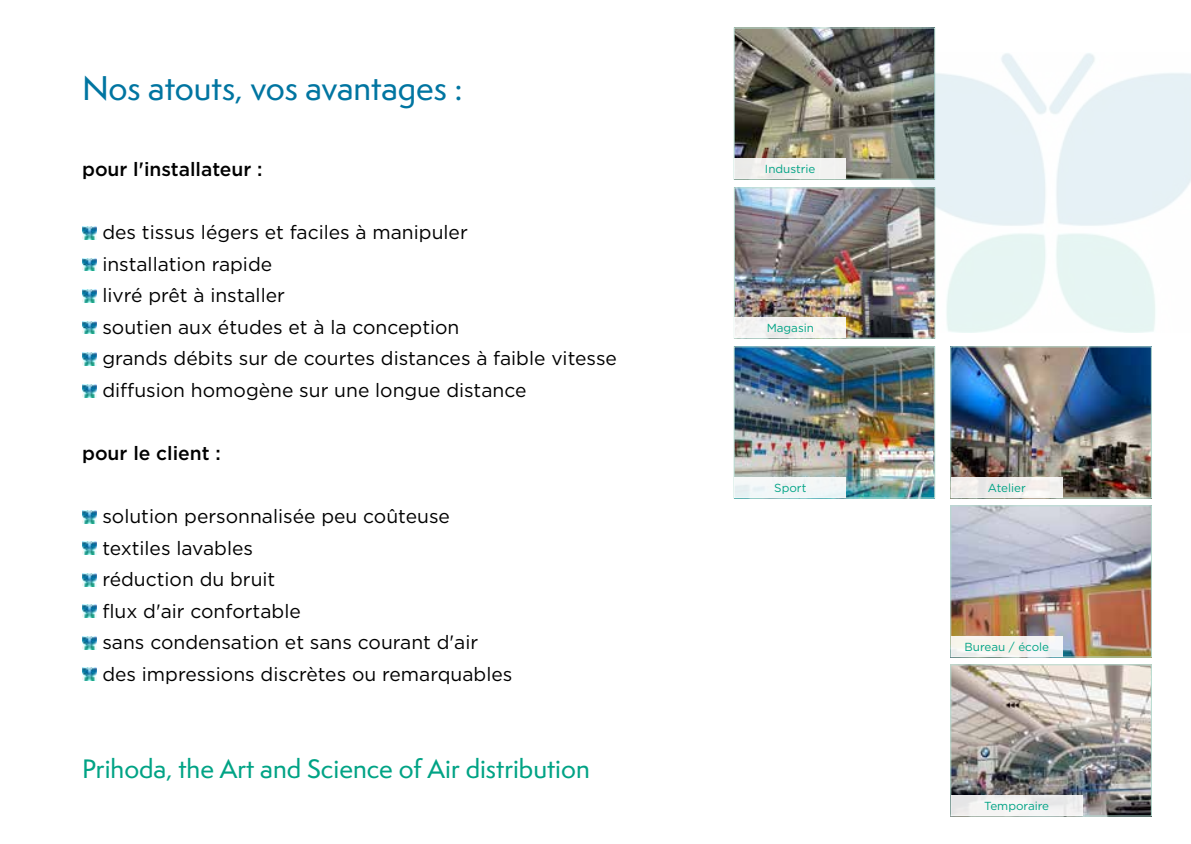
<style>
.page{position:relative;width:1191px;height:844px;background:#fff}
.page>*{position:absolute;margin:0;border:0;box-sizing:border-box;transform-origin:0 0}
.t1{font:500 31.5px "Semplicita Pro";letter-spacing:-.005em;color:#0075a1}
.t2{font:500 24.5px "Semplicita Pro";color:#00a385}
.t3{font:19.25px/31.5px "Gotham";color:#000}
.t4{font:500 19.25px "Gotham";color:#000}
.t5{font:11.72px "Gotham";color:#00a385}
</style>
<div class="page">
<img style="left:82px;top:226px;width:15px;height:13px">
<img style="left:82px;top:258px;width:15px;height:13px">
<img style="left:82px;top:289px;width:15px;height:13px">
<img style="left:82px;top:321px;width:15px;height:13px">
<img style="left:82px;top:352px;width:15px;height:13px">
<img style="left:82px;top:384px;width:15px;height:13px">
<img style="left:82px;top:510px;width:15px;height:13px">
<img style="left:82px;top:541px;width:15px;height:13px">
<img style="left:82px;top:573px;width:15px;height:13px">
<img style="left:82px;top:604px;width:15px;height:13px">
<img style="left:82px;top:636px;width:15px;height:13px">
<img style="left:82px;top:667px;width:15px;height:13px">
<img style="left:736px;top:30px;width:197px;height:147px">
<div style="left:734px;top:28px;width:201px;height:151px;border:1px solid #b5dcd0"></div>
<img style="left:952px;top:348px;width:197px;height:148px">
<div style="left:950px;top:346px;width:201px;height:152px;border:1px solid #b5dcd0"></div>
<img style="left:736px;top:189px;width:197px;height:147px">
<div style="left:734px;top:187px;width:201px;height:151px;border:1px solid #b5dcd0"></div>
<img style="left:952px;top:507px;width:197px;height:148px">
<div style="left:950px;top:505px;width:201px;height:152px;border:1px solid #b5dcd0"></div>
<img style="left:736px;top:348px;width:197px;height:148px">
<div style="left:734px;top:346px;width:201px;height:152px;border:1px solid #b5dcd0"></div>
<img style="left:952px;top:666px;width:197px;height:148px">
<div style="left:950px;top:664px;width:201px;height:152px;border:1px solid #b5dcd0"></div>
<div style="left:734px;top:159px;width:112px;height:20px;background:#f1f1ef"></div>
<img style="left:892px;top:53px;width:299px;height:279px">
<div style="left:734px;top:317px;width:112px;height:21px;background:#f3f2f0"></div>
<div style="left:734px;top:477px;width:112px;height:20px;background:#f1f6f7"></div>
<div style="left:951px;top:477px;width:111px;height:20px;background:#f1eeeb"></div>
<div style="left:951px;top:636px;width:111px;height:20px;background:linear-gradient(to right,#f6f4eb,#f3f3f5)"></div>
<div style="left:951px;top:795px;width:131px;height:20px;background:linear-gradient(to right,#f0efef,#efeff0)"></div>
<h1 class="t1" style="left:82px;top:66px;width:382px">Nos atouts, vos avantages :</h1>
<p class="t4" style="left:82px;top:157px;width:182px">pour l'installateur :</p>
<p class="t3" style="left:102px;top:216px;width:516px">des tissus légers et faciles à manipuler<br>installation rapide<br>livré prêt à installer<br>soutien aux études et à la conception<br>grands débits sur de courtes distances à faible vitesse diffusion homogène sur une longue distance</p>
<p class="t4" style="left:82px;top:440px;width:140px">pour le client :</p>
<p class="t3" style="left:102px;top:500px;width:411px">solution personnalisée peu coûteuse textiles lavables<br>réduction du bruit<br>flux d'air confortable<br>sans condensation et sans courant d'air des impressions discrètes ou remarquables</p>
<p class="t2" style="left:82px;top:751px;width:509px">Prihoda, the Art and Science of Air distribution</p>
<p class="t5" style="left:765px;top:162px;width:52px">Industrie</p>
<p class="t5" style="left:766px;top:321px;width:49px">Magasin</p>
<p class="t5" style="left:774px;top:480px;width:34px">Sport</p>
<p class="t5" style="left:987px;top:480px;width:40px">Atelier</p>
<p class="t5" style="left:964px;top:639px;width:86px">Bureau / école</p>
<p class="t5" style="left:984px;top:798px;width:66px">Temporaire</p>
</div>
